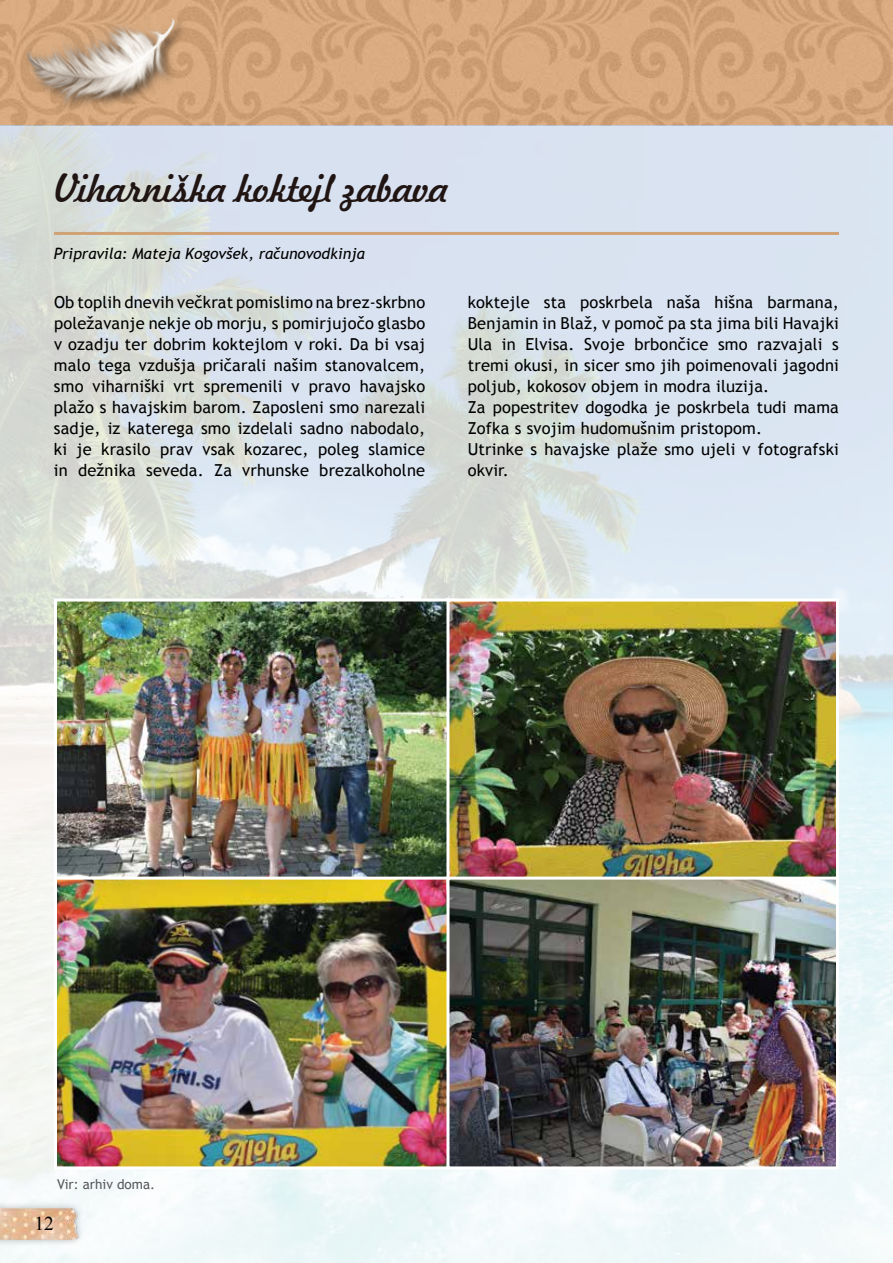
<style>
.page{position:relative;width:893px;height:1263px;background:#fff}
.page>*{position:absolute;margin:0;border:0;box-sizing:border-box;transform-origin:0 0}
.t1{font:37.5px "Freehand 521 BT Regular C";letter-spacing:-.015em;color:#201513}
.t2{font:19.5px "Times New Roman";color:#000}
.t3{font:16.5px/21px "Trebuchet MS";letter-spacing:.01em;color:#000;text-align:justify}
.t4{font:italic 15.45px "Trebuchet MS";color:#000}
.t5{font:13.5px "Trebuchet MS";color:#58595b}
</style>
<div class="page">
<img style="left:0;top:0;width:893px;height:1263px">
<img style="left:58px;top:602px;width:388px;height:274px">
<div style="left:54px;top:598px;width:404px;height:292px;border:3px solid #fff"></div>
<img style="left:58px;top:880px;width:388px;height:285px">
<div style="left:54px;top:876px;width:400px;height:293px;border:3px solid #fff"></div>
<hr style="left:54px;top:232px;width:785px;height:3px;background:#d0a275">
<img style="left:450px;top:602px;width:385px;height:274px">
<div style="left:446px;top:598px;width:393px;height:292px;border:3px solid #fff"></div>
<img style="left:450px;top:880px;width:385px;height:285px">
<div style="left:446px;top:876px;width:393px;height:293px;border:3px solid #fff"></div>
<div style="left:24px;top:15px;width:162px;height:108px;background:#000;opacity:.53"></div>
<img style="left:21px;top:0;width:159px;height:146px">
<div style="left:0;top:1201px;width:86px;height:46px;background:#000;opacity:.3"></div>
<img style="left:0;top:1209px;width:83px;height:30px">
<h1 class="t1" style="left:54px;top:163px;width:397px">Viharniška koktejl zabava</h1>
<p class="t4" style="left:54px;top:244px;width:313px">Pripravila: Mateja Kogovšek, računovodkinja</p>
<p class="t3" style="left:54px;top:292px;width:373px">Ob toplih dnevih večkrat pomislimo na brez-skrbno poležavanje nekje ob morju, s pomirjujočo glasbo v ozadju ter dobrim koktejlom v roki. Da bi vsaj malo tega vzdušja pričarali našim stanovalcem, smo viharniški vrt spremenili v pravo havajsko plažo s havajskim barom. Zaposleni smo narezali sadje, iz katerega smo izdelali sadno nabodalo, ki je krasilo prav vsak kozarec, poleg slamice in dežnika seveda. Za vrhunske brezalkoholne</p>
<p class="t3" style="left:468px;top:292px;width:373px;text-align:left">koktejle sta poskrbela naša hišna barmana, Benjamin in Blaž, v pomoč pa sta jima bili Havajki Ula in Elvisa. Svoje brbončice smo razvajali s tremi okusi, in sicer smo jih poimenovali jagodni poljub, kokosov objem in modra iluzija.<br>Za popestritev dogodka je poskrbela tudi mama Zofka s svojim hudomušnim pristopom.<br>Utrinke s havajske plaže smo ujeli v fotografski okvir.</p>
<p class="t5" style="left:57px;top:1176px;width:100px">Vir: arhiv doma.</p>
<p class="t2" style="left:35px;top:1210px;width:21px">12</p>
</div>
